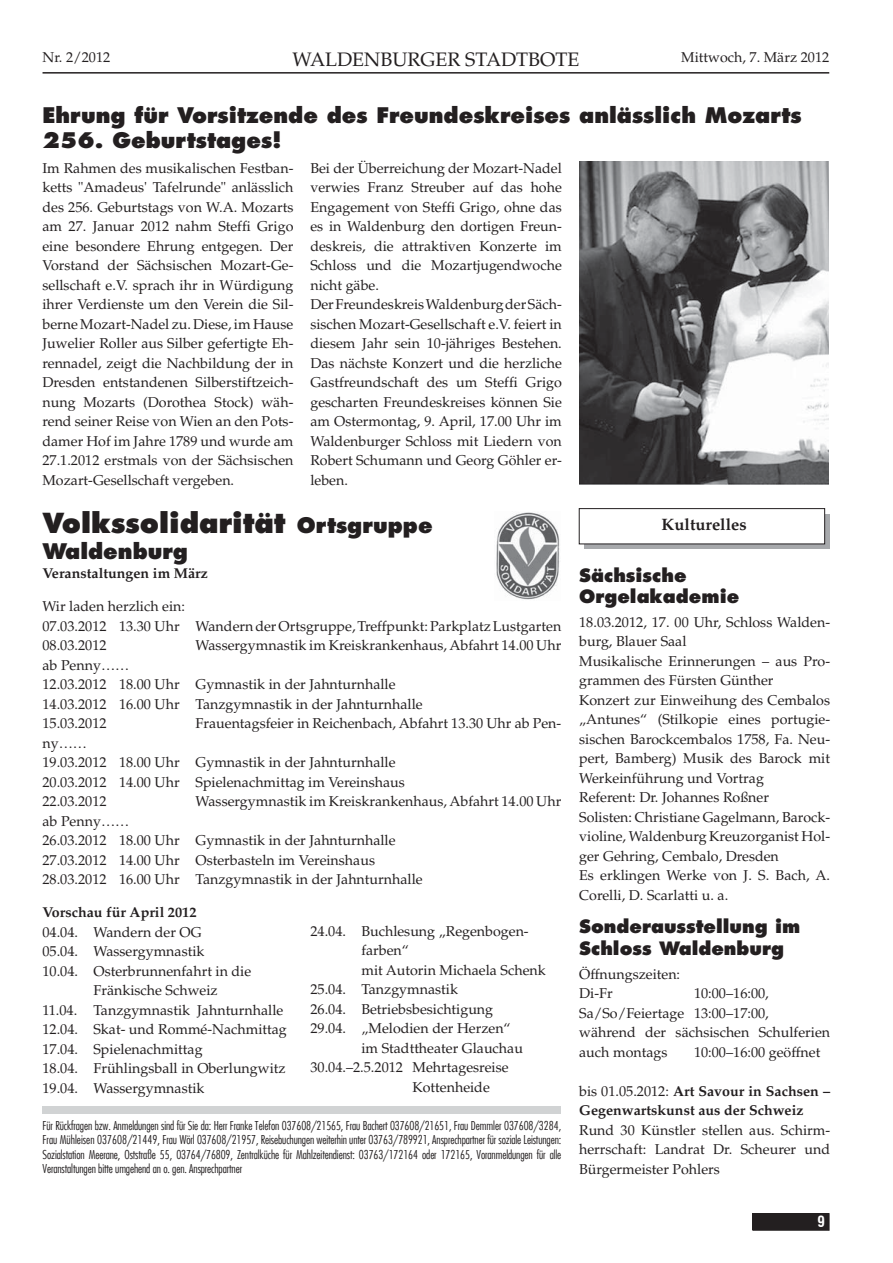
<style>
.page{position:relative;width:893px;height:1263px;background:#fff}
.page>*{position:absolute;margin:0;border:0;box-sizing:border-box;transform-origin:0 0}
.t1{font:800 27px "Futura LT";color:#231f20}
.t2{font:800 21px/25.2px "Futura LT";color:#231f20}
.t3{font:19.5px "Palatino";color:#231f20}
.t4{font:800 18px/21.6px "Futura LT";color:#231f20}
.t5{font:700 16.5px "Palatino";color:#231f20}
.t6{font:700 condensed 15px "Swiss 721 BT";color:#fff}
.t7{font:14.25px/19.5px "Palatino";color:#231f20}
.t8{font:700 14.25px/19.5px "Palatino";color:#231f20}
.t9{font:300 condensed 12px/14.4px "Futura LT";letter-spacing:-.01em;color:#231f20;text-align:justify}
.s1{font-size:21px}
.s2{font-weight:400}
</style>
<div class="page">
<hr style="left:43px;top:72px;width:786px;height:2px;background:#231f20">
<div style="left:753px;top:1214px;width:76px;height:16px;background:#231f20"></div>
<div style="left:753px;top:1213px;width:76px;height:17px;border:1px solid #231f20"></div>
<img style="left:496px;top:512px;width:64px;height:88px">
<div style="left:42px;top:1107px;width:519px;height:7px;background:#d1d3d4"></div>
<img style="left:579px;top:162px;width:249px;height:322px">
<svg style="left:584px;top:514px;width:246px;height:35px"></svg>
<div style="left:579px;top:509px;width:246px;height:35px;background:#fff"></div>
<div style="left:579px;top:508px;width:246px;height:36px;border:1px solid #231f20"></div>
<p class="t7" style="left:43px;top:49px;width:69px">Nr. 2/2012</p>
<h3 class="t3" style="left:292px;top:52px;width:288px">WALDENBURGER STADTBOTE</h3>
<p class="t7" style="left:681px;top:49px;width:150px">Mittwoch, 7. März 2012</p>
<h2 class="t2" style="left:42px;top:102px;width:761px">Ehrung für Vorsitzende des Freundeskreises anlässlich Mozarts<br>256. Geburtstages!</h2>
<p class="t7" style="left:310px;top:160px;width:253px">Bei der Überreichung der Mozart-Nadel verwies Franz Streuber auf das hohe Engagement von Steffi Grigo, ohne das es in Waldenburg den dortigen Freun&shy;deskreis, die attraktiven Konzerte im Schloss und die Mozartjugendwoche nicht gäbe.<br>Der Freundeskreis Waldenburg der Säch&shy;sischen Mozart-Gesellschaft e.V. feiert in diesem Jahr sein 10-jähriges Bestehen.<br>Das nächste Konzert und die herzliche Gastfreundschaft des um Steffi Grigo gescharten Freundeskreises können Sie am Ostermontag, 9. April, 17.00 Uhr im Waldenburger Schloss mit Liedern von Robert Schumann und Georg Göhler er&shy;leben.</p>
<p class="t7" style="left:42px;top:160px;width:252px;text-align:justify">Im Rahmen des musikalischen Festban&shy;ketts "Amadeus' Tafelrunde" anlässlich des 256. Geburtstags von W.A. Mozarts am 27. Januar 2012 nahm Steffi Grigo eine besondere Ehrung entgegen. Der Vorstand der Sächsischen Mozart-Ge&shy;sellschaft e.V. sprach ihr in Würdigung ihrer Verdienste um den Verein die Sil&shy;berne Mozart-Nadel zu. Diese, im Hause Juwelier Roller aus Silber gefertigte Eh&shy;rennadel, zeigt die Nachbildung der in Dresden entstandenen Silberstiftzeich&shy;nung Mozarts (Dorothea Stock) wäh&shy;rend seiner Reise von Wien an den Pots&shy;damer Hof im Jahre 1789 und wurde am 27.1.2012 erstmals von der Sächsischen Mozart-Gesellschaft vergeben.</p>
<h1 class="t1" style="left:42px;top:506px;width:392px">Volkssolidarität <span class="s1">Ortsgruppe</span></h1>
<h2 class="t2" style="left:42px;top:538px;width:147px">Waldenburg</h2>
<p class="t8" style="left:42px;top:565px;width:167px">Veranstaltungen im März</p>
<p class="t7" style="left:42px;top:598px;width:520px">Wir laden herzlich ein:<br>07.03.2012 13.30 Uhr Wandern der Ortsgruppe, Treffpunkt: Parkplatz Lustgarten<br>08.03.2012</p>
<p class="t7" style="left:196px;top:637px;width:367px">Wassergymnastik im Kreiskrankenhaus, Abfahrt 14.00 Uhr</p>
<p class="t7" style="left:42px;top:657px;width:382px">ab Penny……<br>12.03.2012 18.00 Uhr Gymnastik in der Jahnturnhalle 14.03.2012 16.00 Uhr Tanzgymnastik in der Jahnturnhalle 15.03.2012</p>
<p class="t7" style="left:196px;top:715px;width:367px">Frauentagsfeier in Reichenbach, Abfahrt 13.30 Uhr ab Pen-</p>
<p class="t7" style="left:42px;top:735px;width:364px">ny……<br>19.03.2012 18.00 Uhr Gymnastik in der Jahnturnhalle<br>20.03.2012 14.00 Uhr Spielenachmittag im Vereinshaus<br>22.03.2012</p>
<p class="t7" style="left:196px;top:793px;width:367px">Wassergymnastik im Kreiskrankenhaus, Abfahrt 14.00 Uhr</p>
<p class="t7" style="left:42px;top:813px;width:382px">ab Penny……<br>26.03.2012 18.00 Uhr Gymnastik in der Jahnturnhalle 27.03.2012 14.00 Uhr Osterbasteln im Vereinshaus 28.03.2012 16.00 Uhr Tanzgymnastik in der Jahnturnhalle</p>
<p class="t8" style="left:42px;top:904px;width:155px">Vorschau für April 2012</p>
<p class="t7" style="left:42px;top:924px;width:161px">04.04. Wandern der OG</p>
<p class="t7" style="left:42px;top:943px;width:163px">05.04. Wassergymnastik</p>
<p class="t7" style="left:42px;top:963px;width:210px">10.04. Osterbrunnenfahrt in die</p>
<p class="t7" style="left:93px;top:982px;width:126px">Fränkische Schweiz</p>
<p class="t7" style="left:42px;top:1002px;width:242px">11.04. Tanzgymnastik Jahnturnhalle</p>
<p class="t7" style="left:42px;top:1021px;width:246px">12.04. Skat- und Rommé-Nachmittag</p>
<p class="t7" style="left:42px;top:1041px;width:162px">17.04. Spielenachmittag</p>
<p class="t7" style="left:42px;top:1060px;width:245px">18.04. Frühlingsball in Oberlungwitz</p>
<p class="t7" style="left:42px;top:1080px;width:163px">19.04. Wassergymnastik</p>
<p class="t7" style="left:310px;top:923px;width:220px">24.04. Buchlesung „Regenbogen-</p>
<p class="t7" style="left:361px;top:942px;width:49px">farben“</p>
<p class="t7" style="left:361px;top:962px;width:186px">mit Autorin Michaela Schenk</p>
<p class="t7" style="left:310px;top:981px;width:149px">25.04. Tanzgymnastik</p>
<p class="t7" style="left:310px;top:1001px;width:184px">26.04. Betriebsbesichtigung</p>
<p class="t7" style="left:310px;top:1020px;width:202px">29.04. „Melodien der Herzen“</p>
<p class="t7" style="left:361px;top:1040px;width:163px">im Stadttheater Glauchau</p>
<p class="t7" style="left:310px;top:1059px;width:200px">30.04.–2.5.2012 Mehrtagesreise</p>
<p class="t7" style="left:412px;top:1079px;width:79px">Kottenheide</p>
<p class="t9" style="left:42px;top:1118px;width:520px">Für Rückfragen bzw. Anmeldungen sind für Sie da: Herr Franke Telefon 037608/21565, Frau Bachert 037608/21651, Frau Demmler 037608/3284, Frau Mühleisen 037608/21449, Frau Wörl 037608/21957, Reisebuchungen weiterhin unter 03763/789921, Ansprechpartner für soziale Leistungen:<br>Sozialstation Meerane, Oststraße 55, 03764/76809, Zentralküche für Mahlzeitendienst: 03763/172164 oder 172165, Voranmeldungen für alle Veranstaltungen bitte umgehend an o. gen. Ansprechpartner</p>
<p class="t5" style="left:662px;top:518px;width:87px">Kulturelles</p>
<p class="t4" style="left:579px;top:564px;width:162px">Sächsische<br>Orgelakademie</p>
<p class="t7" style="left:579px;top:614px;width:252px">18.03.2012, 17. 00 Uhr, Schloss Walden&shy;burg, Blauer Saal<br>Musikalische Erinnerungen – aus Pro&shy;grammen des Fürsten Günther<br>Konzert zur Einweihung des Cembalos „Antunes“ (Stilkopie eines portugie&shy;sischen Barockcembalos 1758, Fa. Neu&shy;pert, Bamberg) Musik des Barock mit Werkeinführung und Vortrag<br>Referent: Dr. Johannes Roßner<br>Solisten: Christiane Gagelmann, Barock&shy;violine, Waldenburg Kreuzorganist Hol&shy;ger Gehring, Cembalo, Dresden<br>Es erklingen Werke von J. S. Bach, A.<br>Corelli, D. Scarlatti u. a.</p>
<p class="t4" style="left:579px;top:916px;width:223px">Sonderausstellung im<br>Schloss Waldenburg</p>
<p class="t7" style="left:579px;top:966px;width:103px">Öffnungszeiten:<br>Di-Fr</p>
<p class="t7" style="left:579px;top:985px;width:252px;text-indent:115px">10:00–16:00,<br>Sa/So/Feiertage 13:00–17:00,<br>während der sächsischen Schulferien auch montags</p>
<p class="t7" style="left:694px;top:1044px;width:128px">10:00–16:00 geöffnet</p>
<p class="t8" style="left:579px;top:1083px;width:252px"><span class="s2">bis 01.05.2012:</span> Art Savour in Sachsen –<br>Gegenwartskunst aus der Schweiz</p>
<p class="t7" style="left:579px;top:1122px;width:252px;text-align:justify">Rund 30 Künstler stellen aus. Schirm&shy;herrschaft: Landrat Dr. Scheurer und Bürgermeister Pohlers</p>
<p class="t6" style="left:817px;top:1212px;width:9px">9</p>
</div>
